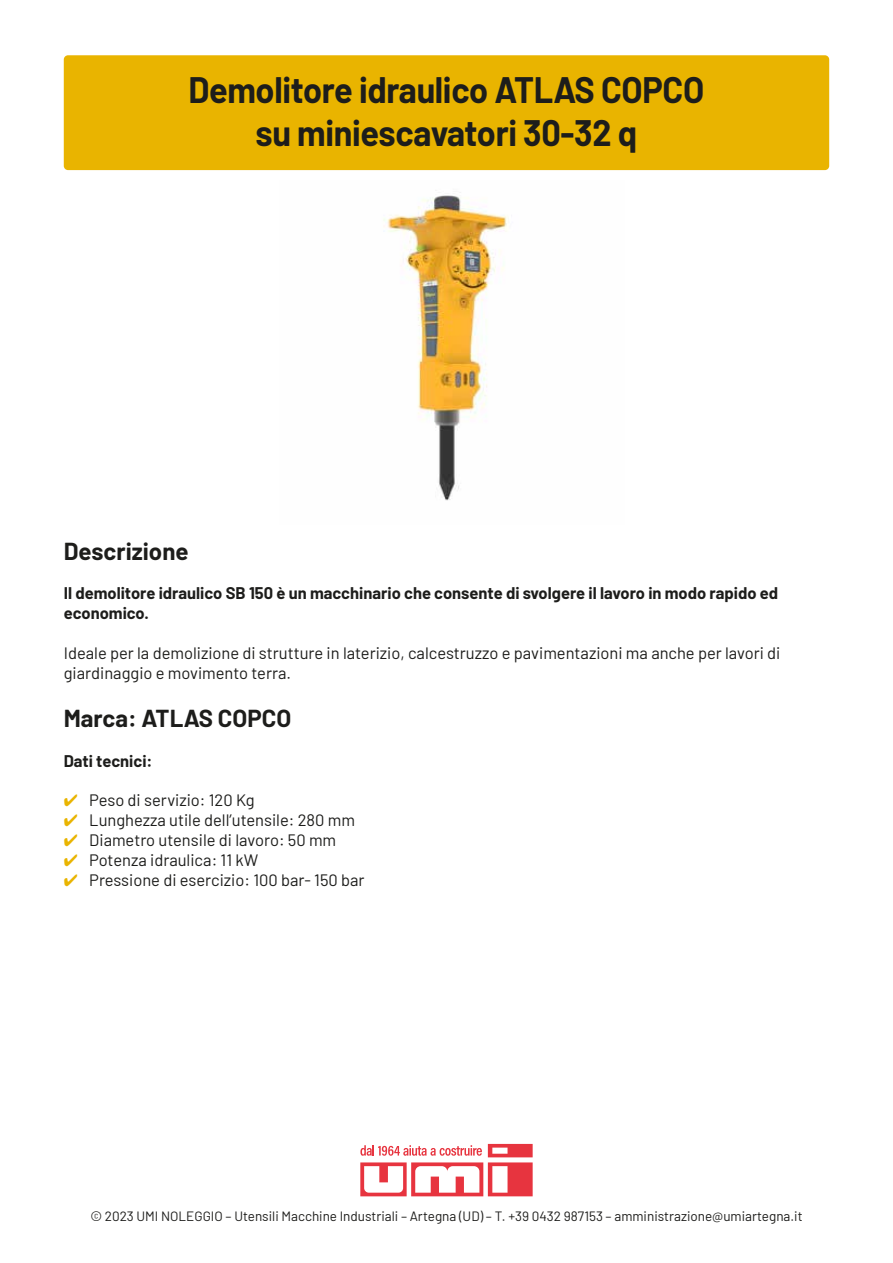
<style>
.page{position:relative;width:893px;height:1263px;background:#fff}
.page>*{position:absolute;margin:0;border:0;box-sizing:border-box;transform-origin:0 0}
.t1{font:700 36px/43.2px "Barlow";letter-spacing:-.01em;color:#1d1d1b;text-align:center;scale:.95 1}
.t2{font:700 24px "Barlow";color:#1d1d1b}
.t3{font:16.5px/19.8px "Barlow";color:#1d1d1b}
.t4{font:700 16.5px/19.8px "Barlow";color:#1d1d1b}
.t5{font:13.5px "Barlow";color:#1d1d1b}
.s1{color:#e9b400}
</style>
<div class="page">
<img style="left:383px;top:192px;width:124px;height:309px">
<svg style="left:360px;top:1144px;width:173px;height:52px"></svg>
<div style="left:64px;top:55px;width:765px;height:115px;background:#e9b400;border-radius:4px"></div>
<h1 class="t1" style="left:188px;top:66px;width:544px">Demolitore idraulico ATLAS COPCO su miniescavatori 30-32 q</h1>
<h2 class="t2" style="left:64px;top:533px;width:126px">Descrizione</h2>
<p class="t4" style="left:64px;top:582px;width:716px">Il demolitore idraulico SB 150 è un macchinario che consente di svolgere il lavoro in modo rapido ed economico.</p>
<p class="t3" style="left:64px;top:642px;width:718px">Ideale per la demolizione di strutture in laterizio, calcestruzzo e pavimentazioni ma anche per lavori di giardinaggio e movimento terra.</p>
<h2 class="t2" style="left:64px;top:701px;width:229px">Marca: ATLAS COPCO</h2>
<p class="t4" style="left:64px;top:750px;width:90px">Dati tecnici:</p>
<p class="t3" style="left:64px;top:789px;width:193px"><span class="s1">✔</span> Peso di servizio: 120 Kg</p>
<p class="t3" style="left:64px;top:809px;width:293px"><span class="s1">✔</span> Lunghezza utile dell’utensile: 280 mm</p>
<p class="t3" style="left:64px;top:829px;width:274px"><span class="s1">✔</span> Diametro utensile di lavoro: 50 mm</p>
<p class="t3" style="left:64px;top:849px;width:196px"><span class="s1">✔</span> Potenza idraulica: 11 kW</p>
<p class="t3" style="left:64px;top:868px;width:302px"><span class="s1">✔</span> Pressione di esercizio: 100 bar- 150 bar</p>
<p class="t5" style="left:90px;top:1206px;width:714px">© 2023 UMI NOLEGGIO – Utensili Macchine Industriali – Artegna (UD) – T. +39 0432 987153 – amministrazione@umiartegna.it</p>
</div>
